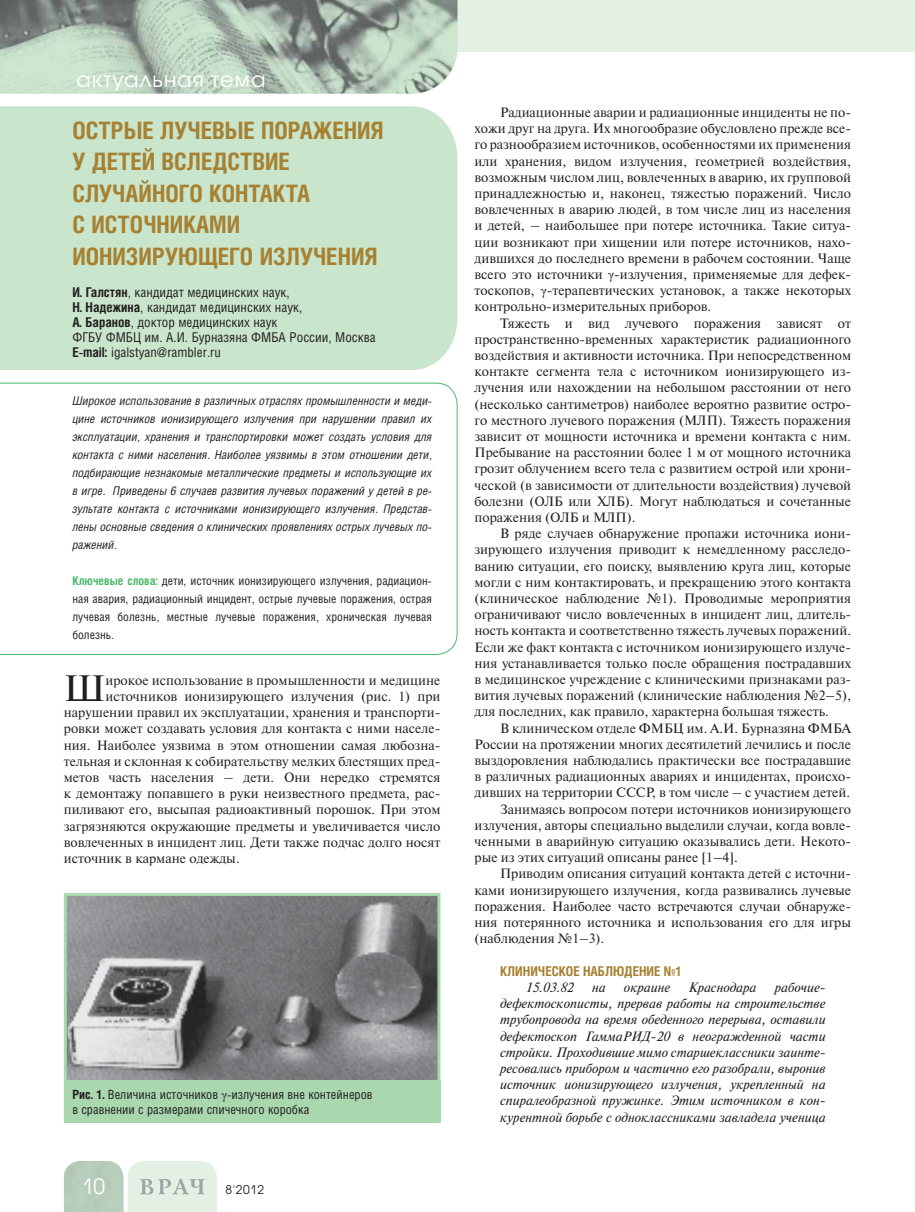
<style>
.page{position:relative;width:915px;height:1212px;background:#fff}
.page>*{position:absolute;margin:0;border:0;box-sizing:border-box;transform-origin:0 0}
.t1{font:36.6px "Newton C";color:#231f20}
.t2{font:700 24px/31.5px "Helios Cond";color:#a78131}
.t3{font:21px "Avant Garde Gothic C";letter-spacing:.05em;color:#fff}
.t4{font:13.5px/16.2px "Newton C";color:#231f20;text-align:justify}
.t5{font:italic 13.5px/16.2px "Newton C";color:#231f20;text-align:justify}
.t6{font:13.5px/15px "Helios Cond";color:#231f20}
.t7{font:700 13.5px "Helios Cond";color:#a78131}
.t8{font:12.75px/15.3px "Helios Cond";color:#231f20}
.t9{font:italic 12px/18px "Helios Cond";color:#231f20;text-align:justify}
.t10{font:12px/18px "Helios Cond";letter-spacing:.005em;color:#231f20;text-align:justify}
.t11{font:12px "Avant Garde Gothic C";color:#231f20}
.s1{font-weight:700}
.s2{font-weight:700;color:#49b969}
.s3{font-family:"Times New Roman"}
</style>
<div class="page">
<div style="left:0;top:0;width:914px;height:51px;background:#e2f1e3"></div>
<svg style="left:64px;top:1161px;width:153px;height:51px;background:#d0e0d2"></svg>
<svg style="left:0;top:0;width:412px;height:94px;background:#a7b8ab"></svg>
<img style="left:412px;top:0;width:45px;height:94px">
<div style="left:0;top:106px;width:457px;height:264px;background:#c9e6cc"></div>
<svg style="left:0;top:382px;width:457px;height:273px"></svg>
<img style="left:68px;top:897px;width:368px;height:183px">
<div style="left:64px;top:893px;width:376px;height:230px;border:3px solid #a9d7ae"></div>
<div style="left:64px;top:1080px;width:376px;height:43px;background:#a9d7ae"></div>
<h3 class="t3" style="left:77px;top:70px;width:190px">актуальная тема</h3>
<h2 class="t2" style="left:72px;top:117px;width:312px">ОСТРЫЕ ЛУЧЕВЫЕ ПОРАЖЕНИЯ<br>У ДЕТЕЙ ВСЛЕДСТВИЕ<br>СЛУЧАЙНОГО КОНТАКТА<br>С ИСТОЧНИКАМИ<br>ИОНИЗИРУЮЩЕГО ИЗЛУЧЕНИЯ</h2>
<p class="t6" style="left:72px;top:286px;width:305px"><span class="s1">И. Галстян</span>, кандидат медицинских наук,<br><span class="s1">Н. Надежина</span>, кандидат медицинских наук,<br><span class="s1">А. Баранов</span>, доктор медицинских наук<br>ФГБУ ФМБЦ им. А.И. Бурназяна ФМБА России, Москва <span class="s1">E-mail:</span> igalstyan@rambler.ru</p>
<p class="t9" style="left:72px;top:393px;width:361px">Широкое использование в различных отраслях промышленности и меди&shy;цине источников ионизирующего излучения при нарушении правил их эксплуатации, хранения и транспортировки может создать условия для контакта с ними населения. Наиболее уязвимы в этом отношении дети, подбирающие незнакомые металлические предметы и использующие их в игре. Приведены 6 случаев развития лучевых поражений у детей в ре&shy;зультате контакта с источниками ионизирующего излучения. Представ&shy;лены основные сведения о клинических проявлениях острых лучевых по&shy;ражений.</p>
<p class="t10" style="left:72px;top:573px;width:361px"><span class="s2">Ключевые слова:</span> дети, источник ионизирующего излучения, радиацион&shy;ная авария, радиационный инцидент, острые лучевые поражения, острая лучевая болезнь, местные лучевые поражения, хроническая лучевая болезнь.</p>
<h1 class="t1" style="left:64px;top:675px;width:43px">Ш</h1>
<p class="t4" style="left:105px;top:673px;width:336px">ирокое использование в промышленности и медицине</p>
<p class="t4" style="left:105px;top:689px;width:336px">источников ионизирующего излучения (рис. 1) при</p>
<p class="t4" style="left:64px;top:706px;width:378px">нарушении правил их эксплуатации, хранения и транспорти-</p>
<p class="t4" style="left:64px;top:722px;width:378px">ровки может создавать условия для контакта с ними населе-</p>
<p class="t4" style="left:64px;top:738px;width:378px">ния. Наиболее уязвима в этом отношении самая любозна-</p>
<p class="t4" style="left:64px;top:754px;width:378px">тельная и склонная к собирательству мелких блестящих пред-</p>
<p class="t4" style="left:64px;top:770px;width:378px">метов часть населения – дети. Они нередко стремятся</p>
<p class="t4" style="left:64px;top:787px;width:378px">к демонтажу попавшего в руки неизвестного предмета, рас-</p>
<p class="t4" style="left:64px;top:803px;width:378px">пиливают его, высыпая радиоактивный порошок. При этом</p>
<p class="t4" style="left:64px;top:819px;width:378px">загрязняются окружающие предметы и увеличивается число</p>
<p class="t4" style="left:64px;top:835px;width:378px">вовлеченных в инцидент лиц. Дети также подчас долго носят</p>
<p class="t4" style="left:64px;top:851px;width:177px">источник в кармане одежды.</p>
<p class="t8" style="left:72px;top:1088px;width:302px"><span class="s1">Рис. 1.</span> Величина источников <span class="s3">γ</span>-излучения вне контейнеров в сравнении с размерами спичечного коробка</p>
<h3 class="t3" style="left:82px;top:1177px;width:25px">10</h3>
<p class="t11" style="left:225px;top:1184px;width:40px">8'2012</p>
<p class="t4" style="left:474px;top:106px;width:378px;text-indent:26px">Радиационные аварии и радиационные инциденты не по&shy;хожи друг на друга. Их многообразие обусловлено прежде все&shy;го разнообразием источников, особенностями их применения или хранения, видом излучения, геометрией воздействия, возможным числом лиц, вовлеченных в аварию, их групповой принадлежностью и, наконец, тяжестью поражений. Число вовлеченных в аварию людей, в том числе лиц из населения и детей, – наибольшее при потере источника. Такие ситуа&shy;ции возникают при хищении или потере источников, нахо&shy;дившихся до последнего времени в рабочем состоянии. Чаще всего это источники <span class="s3">γ</span>-излучения, применяемые для дефек&shy;тоскопов, <span class="s3">γ</span>-терапевтических установок, а также некоторых контрольно-измерительных приборов.</p>
<p class="t4" style="left:474px;top:316px;width:378px;text-indent:26px">Тяжесть и вид лучевого поражения зависят от пространственно-временных характеристик радиационного воздействия и активности источника. При непосредственном контакте сегмента тела с источником ионизирующего из&shy;лучения или нахождении на небольшом расстоянии от него (несколько сантиметров) наиболее вероятно развитие остро&shy;го местного лучевого поражения (МЛП). Тяжесть поражения зависит от мощности источника и времени контакта с ним.<br>Пребывание на расстоянии более 1 м от мощного источника грозит облучением всего тела с развитием острой или хрони&shy;ческой (в зависимости от длительности воздействия) лучевой болезни (ОЛБ или ХЛБ). Могут наблюдаться и сочетанные поражения (ОЛБ и МЛП).</p>
<p class="t4" style="left:474px;top:527px;width:378px;text-indent:26px">В ряде случаев обнаружение пропажи источника иони&shy;зирующего излучения приводит к немедленному расследо&shy;ванию ситуации, его поиску, выявлению круга лиц, которые могли с ним контактировать, и прекращению этого контакта (клиническое наблюдение №1). Проводимые мероприятия ограничивают число вовлеченных в инцидент лиц, длитель&shy;ность контакта и соответственно тяжесть лучевых поражений.<br>Если же факт контакта с источником ионизирующего излуче&shy;ния устанавливается только после обращения пострадавших в медицинское учреждение с клиническими признаками раз&shy;вития лучевых поражений (клинические наблюдения №2–5), для последних, как правило, характерна большая тяжесть.</p>
<p class="t4" style="left:500px;top:721px;width:352px">В клиническом отделе ФМБЦ им. А.И. Бурназяна ФМБА</p>
<p class="t4" style="left:474px;top:737px;width:378px">России на протяжении многих десятилетий лечились и после</p>
<p class="t4" style="left:474px;top:754px;width:378px">выздоровления наблюдались практически все пострадавшие</p>
<p class="t4" style="left:474px;top:770px;width:378px">в различных радиационных авариях и инцидентах, происхо-</p>
<p class="t4" style="left:474px;top:786px;width:377px">дивших на территории СССР, в том числе – с участием детей.</p>
<p class="t4" style="left:500px;top:802px;width:352px">Занимаясь вопросом потери источников ионизирующего</p>
<p class="t4" style="left:474px;top:818px;width:378px">излучения, авторы специально выделили случаи, когда вовле-</p>
<p class="t4" style="left:474px;top:835px;width:378px">ченными в аварийную ситуацию оказывались дети. Некото-</p>
<p class="t4" style="left:474px;top:851px;width:265px">рые из этих ситуаций описаны ранее [1–4].</p>
<p class="t4" style="left:500px;top:867px;width:352px">Приводим описания ситуаций контакта детей с источни-</p>
<p class="t4" style="left:474px;top:883px;width:378px">ками ионизирующего излучения, когда развивались лучевые</p>
<p class="t4" style="left:474px;top:899px;width:378px">поражения. Наиболее часто встречаются случаи обнаруже-</p>
<p class="t4" style="left:474px;top:916px;width:378px">ния потерянного источника и использования его для игры</p>
<p class="t4" style="left:474px;top:932px;width:131px">(наблюдения №1–3).</p>
<p class="t7" style="left:500px;top:965px;width:183px">КЛИНИЧЕСКОЕ НАБЛЮДЕНИЕ №1</p>
<p class="t5" style="left:525px;top:980px;width:50px">15.03.82</p>
<p class="t5" style="left:591px;top:980px;width:15px">на</p>
<p class="t5" style="left:623px;top:980px;width:48px">окраине</p>
<p class="t5" style="left:688px;top:980px;width:69px">Краснодара</p>
<p class="t5" style="left:500px;top:980px;width:327px;text-indent:275px">рабочие&shy;дефектоскописты, прервав работы на строительстве трубопровода на время обеденного перерыва, оставили дефектоскоп ГаммаРИД-20 в неогражденной части стройки. Проходившие мимо старшеклассники заинте&shy;ресовались прибором и частично его разобрали, выронив источник ионизирующего излучения, укрепленный на спиралеобразной пружинке. Этим источником в кон&shy;курентной борьбе с одноклассниками завладела ученица</p>
</div>
